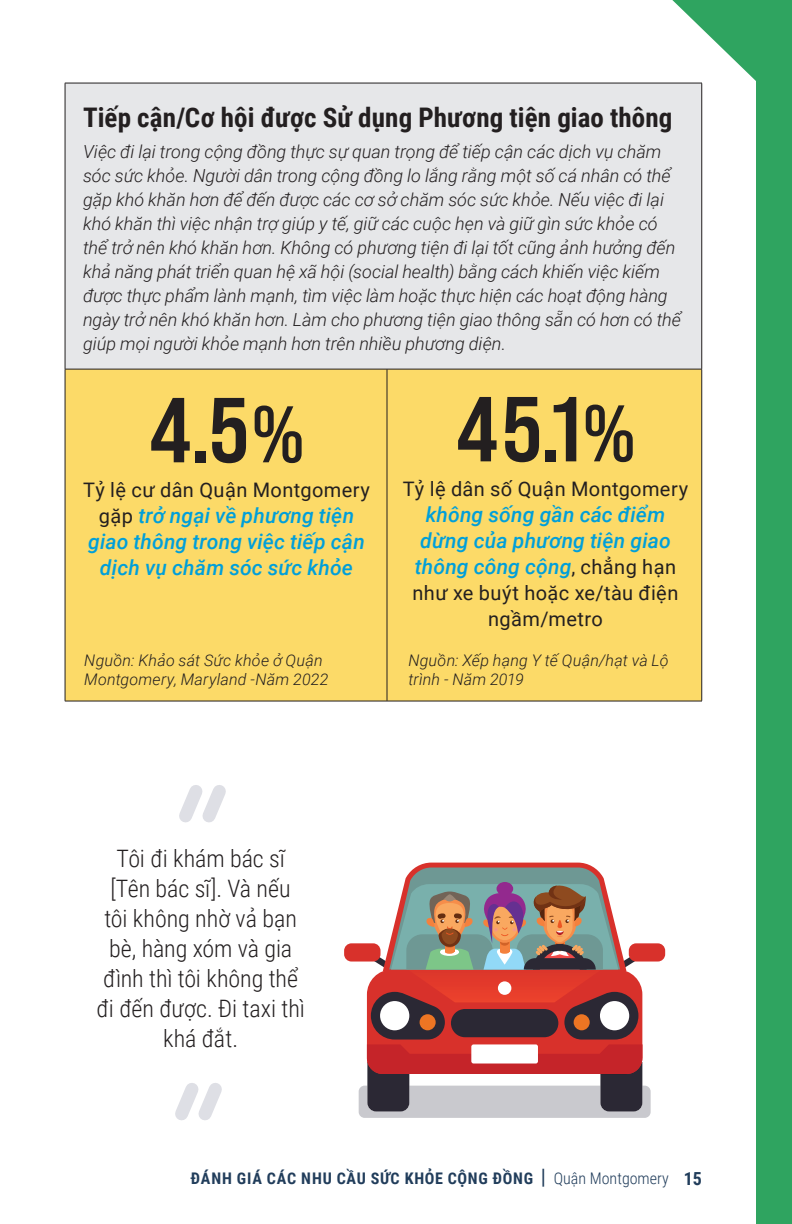
<style>
.page{position:relative;width:792px;height:1224px;background:#fff}
.page>*{position:absolute;margin:0;border:0;box-sizing:border-box;transform-origin:0 0}
.numbers{font:92px "Bebas Neue Pro Sm E Bd";color:#231f20}
.title{font:700 27px "Roboto Condensed";letter-spacing:.005em;color:#231f20}
.pullquote_STYL03{font:300 24px/30px "Roboto Condensed";letter-spacing:-.005em;color:#231f20;text-align:center}
.Section_Headers{font:italic 500 21px/26px "Roboto";letter-spacing:.01em;color:#009fda;text-align:center}
.Section_Headers-2{font:20px/26px "Roboto";letter-spacing:.02em;color:#231f20;text-align:center}
.text{font:italic 300 18px/24px "Roboto";color:#231f20}
.Source{font:italic 300 16px/19px "Roboto";letter-spacing:.015em;color:#231f20}
.t1{font:700 16px "Roboto Condensed";letter-spacing:.055em;color:#213d5b}
.s1{font-size:80px}
.s2{font-weight:400;font-style:normal;font-size:20px;color:#231f20}
.s3{font-weight:400;font-size:21.2px}
.s4{font-weight:300}
.s5{font-size:18px}
</style>
<div class="page">
<div style="left:756px;top:0;width:36px;height:1224px;background:#2fa460"></div>
<svg style="left:672px;top:0;width:84px;height:81px"></svg>
<div style="left:65px;top:83px;width:637px;height:286px;background:#e6e7e9"></div>
<div style="left:66px;top:370px;width:635px;height:331px;background:#fcda68"></div>
<hr style="left:65px;top:83px;width:322px;height:1px;background:#231f20">
<hr style="left:65px;top:83px;width:1px;height:286px;background:#231f20">
<hr style="left:387px;top:83px;width:315px;height:1px;background:#231f20">
<hr style="left:701px;top:83px;width:1px;height:286px;background:#231f20">
<hr style="left:65px;top:369px;width:322px;height:1px;background:#231f20">
<hr style="left:65px;top:369px;width:1px;height:332px;background:#231f20">
<hr style="left:387px;top:369px;width:315px;height:1px;background:#231f20">
<hr style="left:387px;top:369px;width:1px;height:332px;background:#231f20">
<hr style="left:701px;top:369px;width:1px;height:332px;background:#231f20">
<hr style="left:65px;top:701px;width:322px;height:1px;background:#231f20">
<hr style="left:387px;top:701px;width:315px;height:1px;background:#231f20">
<svg style="left:179px;top:785px;width:47px;height:38px"></svg>
<svg style="left:175px;top:1083px;width:47px;height:38px"></svg>
<div style="left:344px;top:943px;width:37px;height:19px;background:#d8312b;border-radius:7px"></div>
<div style="left:629px;top:943px;width:36px;height:19px;background:#d8312b;border-radius:7px"></div>
<svg style="left:359px;top:863px;width:292px;height:255px"></svg>
<p class="title" style="left:83px;top:98px;width:591px">Tiếp cận/Cơ hội được Sử dụng Phương tiện giao thông</p>
<p class="text" style="left:83px;top:139px;width:599px">Việc đi lại trong cộng đồng thực sự quan trọng để tiếp cận các dịch vụ chăm sóc sức khỏe. Người dân trong cộng đồng lo lắng rằng một số cá nhân có thể gặp khó khăn hơn để đến được các cơ sở chăm sóc sức khỏe. Nếu việc đi lại khó khăn thì việc nhận trợ giúp y tế, giữ các cuộc hẹn và giữ gìn sức khỏe có thể trở nên khó khăn hơn. Không có phương tiện đi lại tốt cũng ảnh hưởng đến khả năng phát triển quan hệ xã hội (social health) bằng cách khiến việc kiếm được thực phẩm lành mạnh, tìm việc làm hoặc thực hiện các hoạt động hàng ngày trở nên khó khăn hơn. Làm cho phương tiện giao thông sẵn có hơn có thể giúp mọi người khỏe mạnh hơn trên nhiều phương diện.</p>
<p class="numbers" style="left:149px;top:375px;width:156px">4.5<span class="s1">%</span></p>
<p class="Section_Headers-2" style="left:83px;top:476px;width:288px">Tỷ lệ cư dân Quận Montgomery</p>
<p class="Section_Headers" style="left:88px;top:502px;width:278px"><span class="s2">gặp</span> trở ngại về phương tiện giao thông trong việc tiếp cận dịch vụ chăm sóc sức khỏe</p>
<p class="numbers" style="left:456px;top:375px;width:180px">45.1<span class="s1">%</span></p>
<p class="Section_Headers-2" style="left:403px;top:476px;width:287px">Tỷ lệ dân số Quận Montgomery</p>
<p class="Section_Headers" style="left:415px;top:501px;width:263px">không sống gần các điểm dừng của phương tiện giao thông công cộng<span class="s2">, chẳng hạn</span></p>
<p class="Section_Headers-2" style="left:412px;top:580px;width:268px">như xe buýt hoặc xe/tàu điện ngầm/metro</p>
<p class="Source" style="left:84px;top:650px;width:246px">Nguồn: Khảo sát Sức khỏe ở Quận<br>Montgomery, Maryland -Năm 2022</p>
<p class="Source" style="left:408px;top:650px;width:262px">Nguồn: Xếp hạng Y tế Quận/hạt và Lộ trình - Năm 2019</p>
<p class="pullquote_STYL03" style="left:97px;top:842px;width:210px">Tôi đi khám bác sĩ [Tên bác sĩ]. Và nếu tôi không nhờ vả bạn bè, hàng xóm và gia đình thì tôi không thể đi đến được. Đi taxi thì khá đắt.</p>
<p class="t1" style="left:191px;top:1168px;width:513px">ĐÁNH GIÁ CÁC NHU CẦU SỨC KHỎE CỘNG ĐỒNG <span class="s3">|</span> <span class="s4">Quận Montgomery</span> <span class="s5">15</span></p>
</div>
